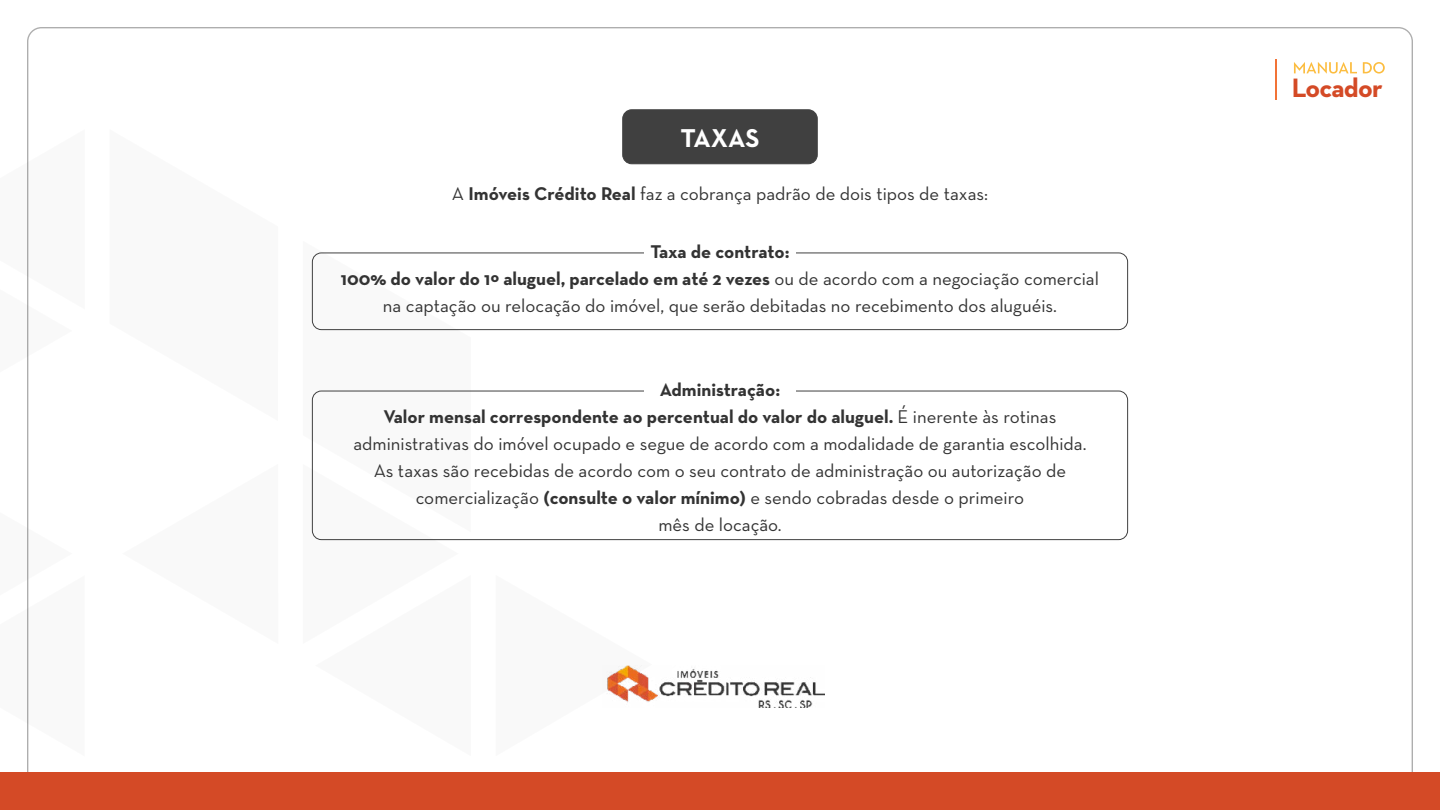
<style>
.page{position:relative;width:1440px;height:810px;background:#fff}
.page>*{position:absolute;margin:0;border:0;box-sizing:border-box;transform-origin:0 0}
.t1{font:700 27.08px "Neutraface 2 Text";letter-spacing:-.03em;color:#d44a26}
.t2{font:700 26.25px "Neutraface 2 Text";letter-spacing:-.005em;color:#fff}
.t3{font:18.75px/27px "Neutra Text";color:#333;text-align:center}
.s1{font-weight:700}
</style>
<div class="page">
<svg style="left:311px;top:252px;width:160px;height:212px"></svg>
<svg style="left:311px;top:464px;width:160px;height:77px"></svg>
<div style="left:0;top:773px;width:1440px;height:37px;background:#d44a26"></div>
<div style="left:623px;top:110px;width:194px;height:54px;background:#404040;border-radius:9px"></div>
<div style="left:622px;top:109px;width:196px;height:55px;border:1px solid #404040;border-radius:9px"></div>
<div style="left:312px;top:253px;width:816px;height:77px;border:1px solid #404040;border-radius:9px"></div>
<div style="left:312px;top:391px;width:816px;height:149px;border:1px solid #404040;border-radius:9px"></div>
<div style="left:644px;top:245px;width:152px;height:19px;background:#fff"></div>
<div style="left:644px;top:383px;width:152px;height:19px;background:#fff"></div>
<hr style="left:1276px;top:59px;width:1px;height:41px;background:#f27336">
<svg style="left:1294px;top:62px;width:91px;height:12px"></svg>
<img style="left:607px;top:665px;width:218px;height:42px">
<h2 class="t2" style="left:680px;top:121px;width:81px">TAXAS</h2>
<p class="t3" style="left:452px;top:179px;width:538px">A <span class="s1">Imóveis Crédito Real</span> faz a cobrança padrão de dois tipos de taxas:</p>
<p class="t3" style="left:341px;top:238px;width:760px"><span class="s1">Taxa de contrato:<br>100% do valor do 1º aluguel, parcelado em até 2 vezes</span> ou de acordo com a negociação comercial na captação ou relocação do imóvel, que serão debitadas no recebimento dos aluguéis.</p>
<p class="t3" style="left:353px;top:376px;width:735px"><span class="s1">Administração:<br>Valor mensal correspondente ao percentual do valor do aluguel.</span> É inerente às rotinas administrativas do imóvel ocupado e segue de acordo com a modalidade de garantia escolhida.<br>As taxas são recebidas de acordo com o seu contrato de administração ou autorização de comercialização <span class="s1">(consulte o valor mínimo)</span> e sendo cobradas desde o primeiro<br>mês de locação.</p>
<h1 class="t1" style="left:1292px;top:70px;width:92px">Locador</h1>
</div>
